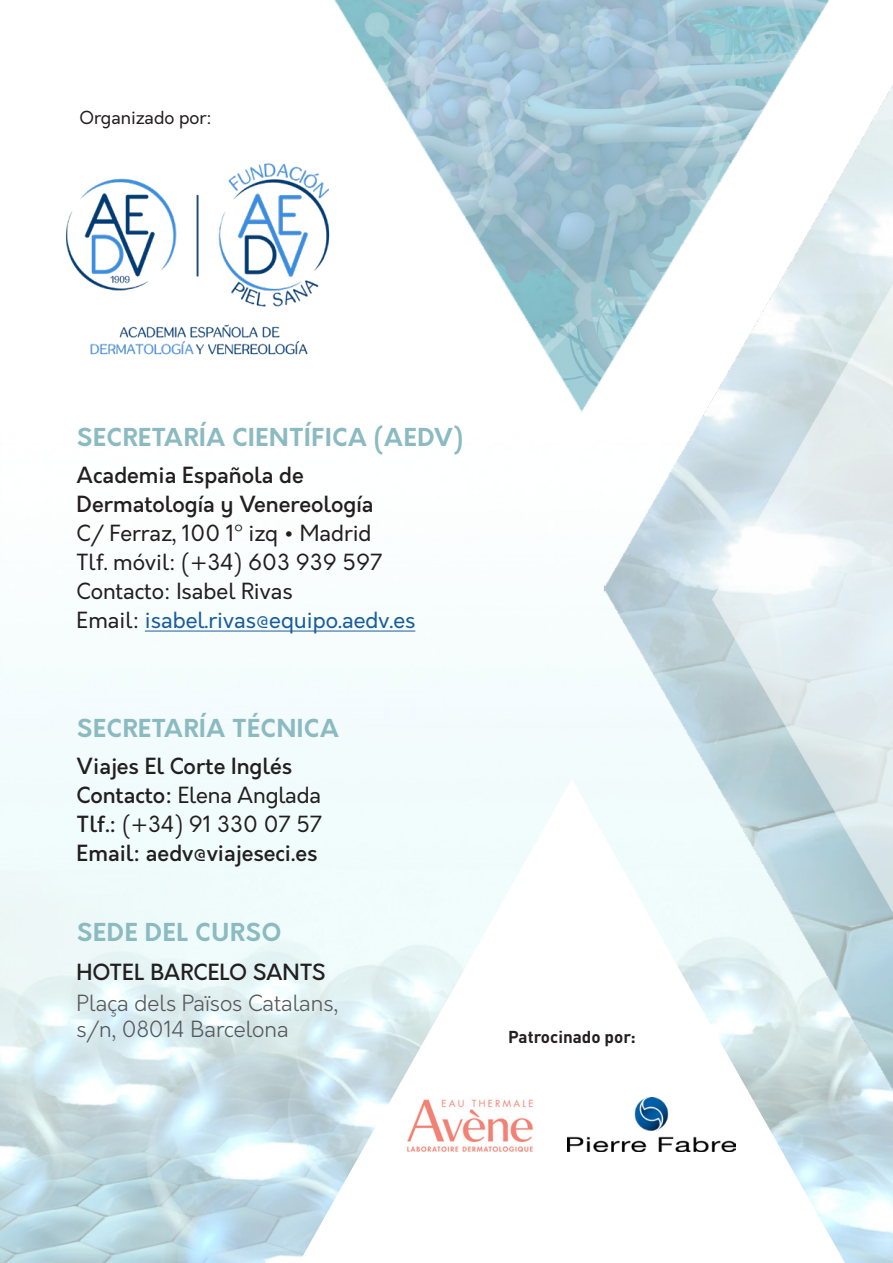
<style>
.page{position:relative;width:893px;height:1263px;background:#fff}
.page>*{position:absolute;margin:0;border:0;box-sizing:border-box;transform-origin:0 0}
.t1{font:700 24.15px "Orkney";letter-spacing:.03em;color:#8bbac1}
.t2{font:21.75px/29px "Orkney";color:#231f20}
.t3{font:500 21.75px "Orkney";color:#231f20}
.t4{font:300 21.75px/25.5px "Orkney";color:#57585a}
.t5{font:21.75px "Orkney";color:#175d9e}
.t6{font:17.55px "Orkney";color:#231f20}
.t7{font:700 16.95px "DIN Pro";color:#231f20}
.s1{color:#231f20}
.s2{font-weight:500}
</style>
<div class="page">
<img style="left:604px;top:85px;width:289px;height:1019px">
<hr style="left:145px;top:631px;width:270px;height:1px;background:#175d9e">
<img style="left:66px;top:163px;width:230px;height:192px">
<img style="left:296px;top:0;width:575px;height:428px">
<svg style="left:299px;top:779px;width:546px;height:484px"></svg>
<img style="left:404px;top:1098px;width:131px;height:54px">
<img style="left:567px;top:1097px;width:169px;height:54px">
<p class="t6" style="left:79px;top:106px;width:134px">Organizado por:</p>
<p class="t1" style="left:77px;top:421px;width:388px">SECRETARÍA CIENTÍFICA (AEDV)</p>
<p class="t3" style="left:77px;top:461px;width:229px">Academia Española de</p>
<p class="t3" style="left:77px;top:490px;width:298px">Dermatología y Venereología</p>
<p class="t2" style="left:77px;top:519px;width:296px">C/ Ferraz, 100 1º izq • Madrid</p>
<p class="t2" style="left:77px;top:548px;width:307px">Tlf. móvil: (+34) 603 939 597</p>
<p class="t2" style="left:77px;top:577px;width:218px">Contacto: Isabel Rivas</p>
<p class="t5" style="left:77px;top:606px;width:340px"><span class="s1">Email:</span> isabel.rivas@equipo.aedv.es</p>
<p class="t1" style="left:77px;top:712px;width:263px">SECRETARÍA TÉCNICA</p>
<p class="t3" style="left:77px;top:752px;width:217px">Viajes El Corte Inglés</p>
<p class="t2" style="left:77px;top:781px;width:247px"><span class="s2">Contacto:</span> Elena Anglada<br><span class="s2">Tlf.:</span> (+34) 91 330 07 57</p>
<p class="t3" style="left:77px;top:839px;width:242px">Email: aedv@viajeseci.es</p>
<p class="t1" style="left:77px;top:916px;width:206px">SEDE DEL CURSO</p>
<p class="t3" style="left:77px;top:957px;width:251px">HOTEL BARCELO SANTS</p>
<p class="t4" style="left:77px;top:991px;width:263px">Plaça dels Països Catalans, s/n, 08014 Barcelona</p>
<p class="t7" style="left:508px;top:1023px;width:129px">Patrocinado por:</p>
</div>
